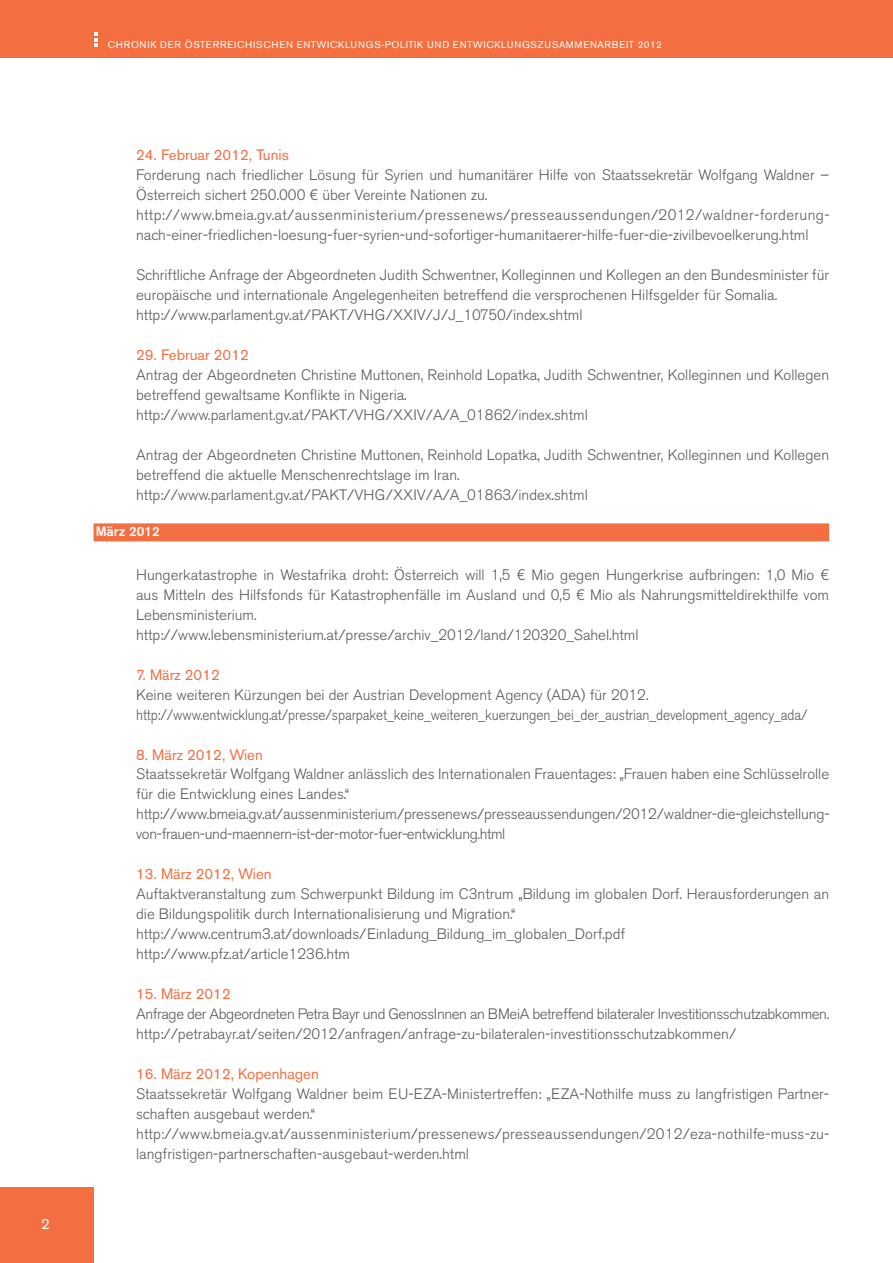
<style>
.page{position:relative;width:893px;height:1263px;background:#fff}
.page>*{position:absolute;margin:0;border:0;box-sizing:border-box;transform-origin:0 0}
.t1{font:300 15px/20px "Akzidenz Grotesk BE";color:#57585a}
.t2{font:300 15px/20px "Akzidenz Grotesk BE";letter-spacing:-.025em;color:#57585a}
.t3{font:15px "Akzidenz Grotesk BE";color:#f36f42}
.t4{font:15px "Akzidenz Grotesk BE";color:#fff}
.t5{font:500 13.5px "Akzidenz Grotesk BE";color:#fff}
.t6{font:9.75px "Akzidenz Grotesk BE";letter-spacing:.07em;color:#fff}
</style>
<div class="page">
<div style="left:0;top:1188px;width:94px;height:75px;background:#f36f42"></div>
<div style="left:0;top:0;width:893px;height:58px;background:#f36f42"></div>
<svg style="left:94px;top:32px;width:3px;height:15px"></svg>
<div style="left:94px;top:523px;width:735px;height:18px;background:#f36f42"></div>
<p class="t4" style="left:41px;top:1214px;width:10px">2</p>
<p class="t6" style="left:108px;top:38px;width:556px">CHRONIK DER ÖSTERREICHISCHEN ENTWICKLUNGS-POLITIK UND ENTWICKLUNGSZUSAMMENARBEIT 2012</p>
<p class="t3" style="left:136px;top:146px;width:154px">24. Februar 2012, Tunis</p>
<p class="t1" style="left:136px;top:165px;width:695px">Forderung nach friedlicher Lösung für Syrien und humanitärer Hilfe von Staatssekretär Wolfgang Waldner – Österreich sichert 250.000 € über Vereinte Nationen zu. http://www.bmeia.gv.at/aussenministerium/pressenews/presseaussendungen/2012/waldner-forderung&shy;nach-einer-friedlichen-loesung-fuer-syrien-und-sofortiger-humanitaerer-hilfe-fuer-die-zivilbevoelkerung.html</p>
<p class="t1" style="left:136px;top:265px;width:695px">Schriftliche Anfrage der Abgeordneten Judith Schwentner, Kolleginnen und Kollegen an den Bundesminister für europäische und internationale Angelegenheiten betreffend die versprochenen Hilfsgelder für Somalia. http://www.parlament.gv.at/PAKT/VHG/XXIV/J/J_10750/index.shtml</p>
<p class="t3" style="left:136px;top:346px;width:114px">29. Februar 2012</p>
<p class="t1" style="left:136px;top:365px;width:695px">Antrag der Abgeordneten Christine Muttonen, Reinhold Lopatka, Judith Schwentner, Kolleginnen und Kollegen betreffend gewaltsame Konflikte in Nigeria. http://www.parlament.gv.at/PAKT/VHG/XXIV/A/A_01862/index.shtml</p>
<p class="t1" style="left:136px;top:445px;width:695px">Antrag der Abgeordneten Christine Muttonen, Reinhold Lopatka, Judith Schwentner, Kolleginnen und Kollegen betreffend die aktuelle Menschenrechtslage im Iran. http://www.parlament.gv.at/PAKT/VHG/XXIV/A/A_01863/index.shtml</p>
<p class="t5" style="left:96px;top:523px;width:66px">März 2012</p>
<p class="t1" style="left:136px;top:565px;width:695px">Hungerkatastrophe in Westafrika droht: Österreich will 1,5 € Mio gegen Hungerkrise aufbringen: 1,0 Mio € aus Mitteln des Hilfsfonds für Katastrophenfälle im Ausland und 0,5 € Mio als Nahrungsmitteldirekthilfe vom Lebensministerium.<br>http://www.lebensministerium.at/presse/archiv_2012/land/120320_Sahel.html</p>
<p class="t3" style="left:136px;top:665px;width:85px">7. März 2012</p>
<p class="t1" style="left:136px;top:685px;width:673px">Keine weiteren Kürzungen bei der Austrian Development Agency (ADA) für 2012. http://www.entwicklung.at/presse/sparpaket_keine_weiteren_kuerzungen_bei_der_austrian_development_agency_ada/</p>
<p class="t3" style="left:136px;top:745px;width:128px">8. März 2012, Wien</p>
<p class="t1" style="left:136px;top:765px;width:695px">Staatssekretär Wolfgang Waldner anlässlich des Internationalen Frauentages: „Frauen haben eine Schlüsselrolle für die Entwicklung eines Landes.“ http://www.bmeia.gv.at/aussenministerium/pressenews/presseaussendungen/2012/waldner-die-gleichstellung&shy;von-frauen-und-maennern-ist-der-motor-fuer-entwicklung.html</p>
<p class="t3" style="left:136px;top:865px;width:137px">13. März 2012, Wien</p>
<p class="t1" style="left:136px;top:884px;width:695px">Auftaktveranstaltung zum Schwerpunkt Bildung im C3ntrum „Bildung im globalen Dorf. Herausforderungen an die Bildungspolitik durch Internationalisierung und Migration.“ http://www.centrum3.at/downloads/Einladung_Bildung_im_globalen_Dorf.pdf http://www.pfz.at/article1236.htm</p>
<p class="t3" style="left:136px;top:985px;width:96px">15. März 2012</p>
<p class="t2" style="left:136px;top:1004px;width:695px">Anfrage der Abgeordneten Petra Bayr und GenossInnen an BMeiA betreffend bilateraler Investitionsschutzabkommen. http://petrabayr.at/seiten/2012/anfragen/anfrage-zu-bilateralen-investitionsschutzabkommen/</p>
<p class="t3" style="left:136px;top:1065px;width:184px">16. März 2012, Kopenhagen</p>
<p class="t1" style="left:136px;top:1084px;width:695px">Staatssekretär Wolfgang Waldner beim EU-EZA-Ministertreffen: „EZA-Nothilfe muss zu langfristigen Partner&shy;schaften ausgebaut werden.“ http://www.bmeia.gv.at/aussenministerium/pressenews/presseaussendungen/2012/eza-nothilfe-muss-zu&shy;langfristigen-partnerschaften-ausgebaut-werden.html</p>
</div>
